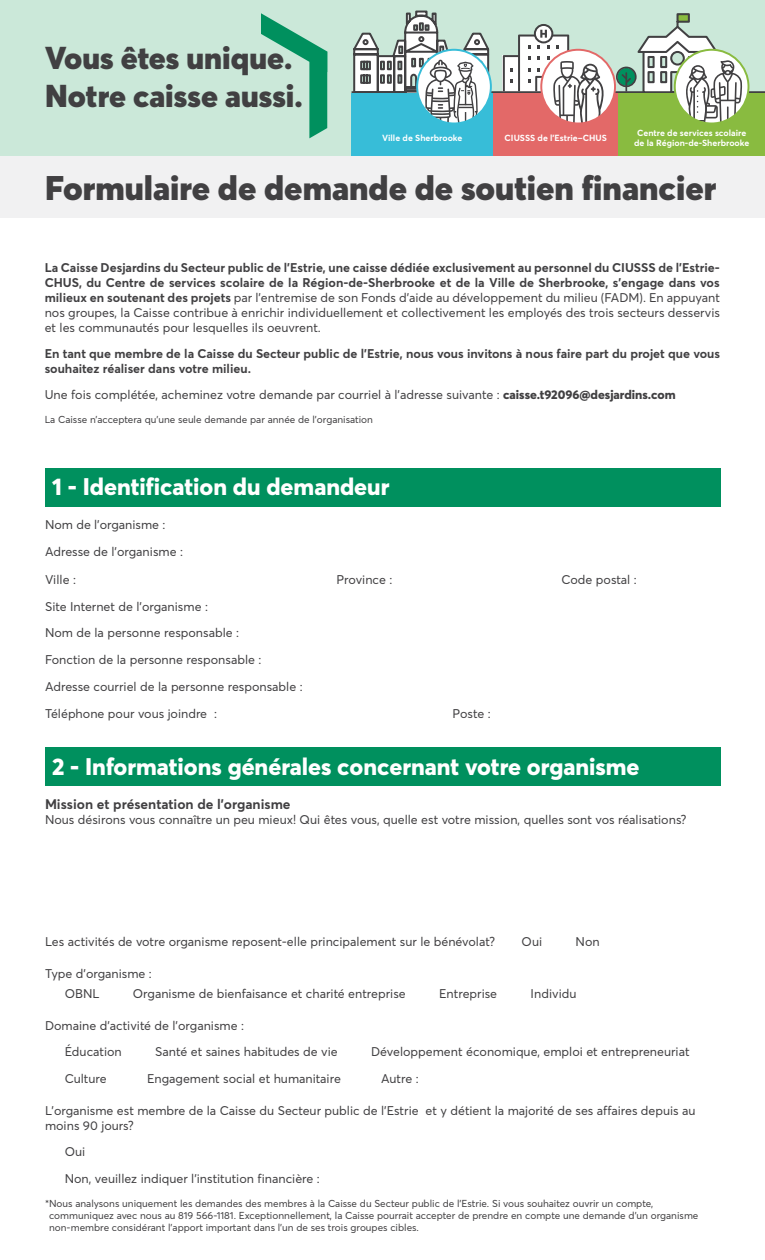
<style>
.page{position:relative;width:765px;height:1260px;background:#fff}
.page>*{position:absolute;margin:0;border:0;box-sizing:border-box;transform-origin:0 0}
.t1{font:900 33.75px "Averta";color:#414042}
.t2{font:900 31.25px/37.5px "Averta D";color:#414042}
.t3{font:800 23.75px "Averta";color:#fff}
.t4{font:700 13.75px "Averta";color:#414042}
.t5{font:12.5px/26.9px "Averta";color:#414042}
.t6{font:700 12.5px/15px "Averta";color:#414042;text-align:justify}
.t7{font:10px/12px "Averta";color:#414042}
.t8{font:700 8.75px/10.5px "Averta";color:#fff;text-align:center}
.s1{font-weight:400}
.s2{font-weight:800}
</style>
<div class="page">
<div style="left:0;top:0;width:765px;height:156px;background:#cbe8d9"></div>
<hr style="left:444px;top:91px;width:321px;height:2px;background:#414042">
<div style="left:352px;top:93px;width:141px;height:63px;background:#37bdd8"></div>
<div style="left:493px;top:93px;width:126px;height:63px;background:#e36968"></div>
<div style="left:619px;top:93px;width:146px;height:63px;background:#89bb40"></div>
<svg style="left:675px;top:50px;width:74px;height:74px"></svg>
<svg style="left:616px;top:13px;width:126px;height:111px"></svg>
<div style="left:674px;top:49px;width:75px;height:75px;border:2px solid #89bb40;border-radius:50%"></div>
<svg style="left:351px;top:10px;width:140px;height:114px"></svg>
<div style="left:416px;top:49px;width:76px;height:75px;border:2px solid #37bdd8;border-radius:50%"></div>
<svg style="left:541px;top:50px;width:74px;height:74px"></svg>
<svg style="left:535px;top:25px;width:17px;height:17px"></svg>
<svg style="left:503px;top:30px;width:104px;height:94px"></svg>
<div style="left:534px;top:24px;width:19px;height:19px;border:2px solid #414042;border-radius:50%"></div>
<svg style="left:261px;top:13px;width:66px;height:125px"></svg>
<div style="left:0;top:156px;width:765px;height:61px;background:#f1f1f2"></div>
<div style="left:45px;top:468px;width:675px;height:38px;background:#00905e"></div>
<div style="left:45px;top:747px;width:675px;height:39px;background:#00905e"></div>
<h2 class="t2" style="left:45px;top:39px;width:259px">Vous êtes unique.<br>Notre caisse aussi.</h2>
<p class="t8" style="left:382px;top:132px;width:82px">Ville de Sherbrooke</p>
<p class="t8" style="left:505px;top:132px;width:104px">CIUSSS de l’Estrie–CHUS</p>
<p class="t8" style="left:634px;top:127px;width:117px">Centre de services scolaire de la Région-de-Sherbrooke</p>
<h1 class="t1" style="left:45px;top:166px;width:673px">Formulaire de demande de soutien financier</h1>
<p class="t6" style="left:45px;top:260px;width:677px">La Caisse Desjardins du Secteur public de l’Estrie, une caisse dédiée exclusivement au personnel du CIUSSS de l’Estrie-CHUS, du Centre de services scolaire de la Région-de-Sherbrooke et de la Ville de Sherbrooke, s’engage dans vos milieux en soutenant des projets <span class="s1">par l’entremise de son Fonds d’aide au développement du milieu (FADM). En appuyant nos groupes, la Caisse contribue à enrichir individuellement et collectivement les employés des trois secteurs desservis et les communautés pour lesquelles ils oeuvrent.</span></p>
<p class="t6" style="left:45px;top:346px;width:677px">En tant que membre de la Caisse du Secteur public de l’Estrie, nous vous invitons à nous faire part du projet que vous souhaitez réaliser dans votre milieu.</p>
<p class="t5" style="left:45px;top:382px;width:632px">Une fois complétée, acheminez votre demande par courriel à l’adresse suivante : <span class="s2">caisse.t92096@desjardins.com</span></p>
<p class="t7" style="left:45px;top:413px;width:330px">La Caisse n’acceptera qu’une seule demande par année de l’organisation</p>
<h3 class="t3" style="left:52px;top:472px;width:339px">1 - Identification du demandeur</h3>
<p class="t5" style="left:45px;top:511px;width:140px;line-height:27.2px">Nom de l’organisme :<br>Adresse de l’organisme :</p>
<p class="t5" style="left:45px;top:566px;width:32px">Ville :</p>
<p class="t5" style="left:336px;top:566px;width:58px">Province :</p>
<p class="t5" style="left:561px;top:566px;width:77px">Code postal :</p>
<p class="t5" style="left:45px;top:593px;width:259px">Site Internet de l’organisme :<br>Nom de la personne responsable :<br>Fonction de la personne responsable :<br>Adresse courriel de la personne responsable :<br>Téléphone pour vous joindre :</p>
<p class="t5" style="left:452px;top:700px;width:40px">Poste :</p>
<h3 class="t3" style="left:52px;top:751px;width:589px">2 - Informations générales concernant votre organisme</h3>
<p class="t4" style="left:45px;top:796px;width:247px">Mission et présentation de l’organisme</p>
<p class="t5" style="left:45px;top:806px;width:643px">Nous désirons vous connaître un peu mieux! Qui êtes vous, quelle est votre mission, quelles sont vos réalisations?</p>
<p class="t5" style="left:45px;top:928px;width:452px">Les activités de votre organisme reposent-elle principalement sur le bénévolat?</p>
<p class="t5" style="left:522px;top:928px;width:22px">Oui</p>
<p class="t5" style="left:576px;top:928px;width:26px">Non</p>
<p class="t5" style="left:65px;top:963px;width:89px;line-height:20.6px;text-indent:-20px">Type d’organisme :<br>OBNL</p>
<p class="t5" style="left:133px;top:980px;width:274px">Organisme de bienfaisance et charité entreprise</p>
<p class="t5" style="left:439px;top:980px;width:60px">Entreprise</p>
<p class="t5" style="left:531px;top:980px;width:47px">Individu</p>
<p class="t5" style="left:65px;top:1012px;width:181px;line-height:26.2px;text-indent:-20px">Domaine d’activité de l’organisme :<br>Éducation</p>
<p class="t5" style="left:155px;top:1038px;width:184px">Santé et saines habitudes de vie</p>
<p class="t5" style="left:371px;top:1038px;width:320px">Développement économique, emploi et entrepreneuriat</p>
<p class="t5" style="left:65px;top:1065px;width:44px">Culture</p>
<p class="t5" style="left:147px;top:1065px;width:195px">Engagement social et humanitaire</p>
<p class="t5" style="left:381px;top:1065px;width:39px">Autre :</p>
<p class="t5" style="left:45px;top:1103px;width:652px;line-height:15px">L’organisme est membre de la Caisse du Secteur public de l’Estrie et y détient la majorité de ses affaires depuis au moins 90 jours?</p>
<p class="t5" style="left:65px;top:1138px;width:257px">Oui<br>Non, veuillez indiquer l’institution financière :</p>
<p class="t7" style="left:49px;top:1197px;width:651px;text-indent:-4px">*Nous analysons uniquement les demandes des membres à la Caisse du Secteur public de l’Estrie. Si vous souhaitez ouvrir un compte, communiquez avec nous au 819 566-1181. Exceptionnellement, la Caisse pourrait accepter de prendre en compte une demande d’un organisme non-membre considérant l’apport important dans l’un de ses trois groupes cibles.</p>
</div>
